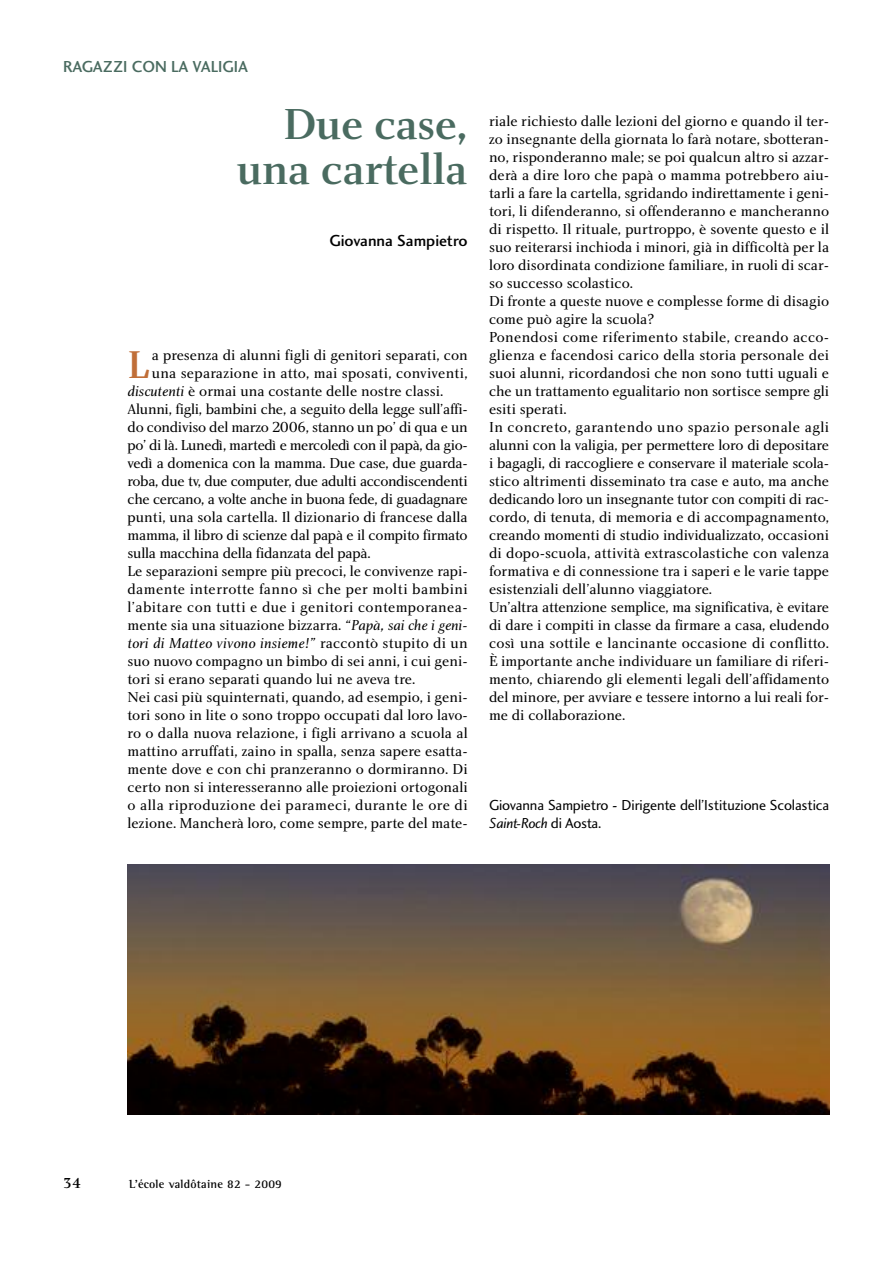
<style>
.page{position:relative;width:893px;height:1263px;background:#fff}
.page>*{position:absolute;margin:0;border:0;box-sizing:border-box;transform-origin:0 0}
.t1{font:45px/45px "Charlotte Medium Plain";letter-spacing:-.02em;color:#4a6b60;text-align:right}
.t2{font:40.05px "Charlotte Medium Plain";color:#c06e38}
.t3{font:16.5px "Charlotte Sans Medium Plain";color:#4a6b60}
.t4{font:16.5px "Charlotte Sans Medium Plain";color:#000}
.t5{font:15px/18px "Charlotte Book Plain";color:#000}
.t6{font:15px "Charlotte Book Plain";letter-spacing:-.02em;color:#000}
.t7{font:15px "Charlotte Book Plain";letter-spacing:-.025em;color:#000}
.t8{font:15px "Charlotte Book Plain";letter-spacing:.025em;color:#000}
.t9{font:15px "Charlotte Sans Book Plain";letter-spacing:-.005em;color:#000}
.t10{font:15px "Charlotte Book Plain";letter-spacing:-.03em;color:#000}
.t11{font:15px "Charlotte Book Italic Plain";letter-spacing:.015em;color:#000}
.t12{font:15px "Charlotte Sans Book Italic Plain";letter-spacing:-.02em;color:#000}
.t13{font:15px "Charlotte Medium Plain";color:#000}
.t14{font:700 12px "Rotis Semi Serif";letter-spacing:.015em;color:#000}
.s1{font-family:"Charlotte Book Italic Plain"}
.s2{font-family:"Charlotte Book Plain"}
.s3{font-family:"Charlotte Sans Medium Plain"}
.s4{font-family:"Charlotte Sans Book Plain"}
</style>
<div class="page">
<img style="left:128px;top:864px;width:701px;height:250px">
<p class="t3" style="left:63px;top:60px;width:186px">RAGAZZI CON LA VALIGIA</p>
<h1 class="t1" style="left:236px;top:105px;width:233px">Due case, una cartella</h1>
<p class="t4" style="left:330px;top:234px;width:140px">Giovanna Sampietro</p>
<h2 class="t2" style="left:128px;top:350px;width:23px">L</h2>
<p class="t5" style="left:152px;top:347px;width:317px">a presenza di alunni figli di genitori separati, con</p>
<p class="t5" style="left:152px;top:365px;width:317px">una separazione in atto, mai sposati, conviventi,</p>
<p class="t5" style="left:128px;top:383px;width:317px"><span class="s1">discutenti</span> è ormai una costante delle nostre classi.</p>
<p class="t6" style="left:128px;top:403px;width:342px">Alunni, figli, bambini che, a seguito della legge sull’affi-</p>
<p class="t6" style="left:128px;top:421px;width:342px">do condiviso del marzo 2006, stanno un po’ di qua e un</p>
<p class="t7" style="left:128px;top:439px;width:342px">po’ di là. Lunedì, martedì e mercoledì con il papà, da gio-</p>
<p class="t5" style="left:128px;top:455px;width:342px">vedì a domenica con la mamma. Due case, due guarda-</p>
<p class="t10" style="left:128px;top:475px;width:342px">roba, due tv, due computer, due adulti accondiscendenti</p>
<p class="t7" style="left:128px;top:493px;width:342px">che cercano, a volte anche in buona fede, di guadagnare</p>
<p class="t5" style="left:128px;top:509px;width:342px">punti, una sola cartella. Il dizionario di francese dalla</p>
<p class="t6" style="left:128px;top:529px;width:342px">mamma, il libro di scienze dal papà e il compito firmato</p>
<p class="t6" style="left:128px;top:547px;width:245px">sulla macchina della fidanzata del papà.</p>
<p class="t5" style="left:128px;top:563px;width:342px">Le separazioni sempre più precoci, le convivenze rapi-</p>
<p class="t8" style="left:128px;top:583px;width:342px">damente interrotte fanno sì che per molti bambini</p>
<p class="t8" style="left:128px;top:601px;width:342px">l’abitare con tutti e due i genitori contemporanea-</p>
<p class="t5" style="left:128px;top:617px;width:342px">mente sia una situazione bizzarra. <span class="s1">“Papà, sai che i geni-</span></p>
<p class="t11" style="left:128px;top:637px;width:342px">tori di Matteo vivono insieme!” <span class="s2">raccontò stupito di un</span></p>
<p class="t5" style="left:128px;top:653px;width:342px">suo nuovo compagno un bimbo di sei anni, i cui geni&shy;tori si erano separati quando lui ne aveva tre.<br>Nei casi più squinternati, quando, ad esempio, i geni&shy;tori sono in lite o sono troppo occupati dal loro lavo&shy;ro o dalla nuova relazione, i figli arrivano a scuola al mattino arruffati, zaino in spalla, senza sapere esatta&shy;mente dove e con chi pranzeranno o dormiranno. Di certo non si interesseranno alle proiezioni ortogonali o alla riproduzione dei parameci, durante le ore di lezione. Mancherà loro, come sempre, parte del mate-</p>
<p class="t5" style="left:489px;top:113px;width:342px">riale richiesto dalle lezioni del giorno e quando il ter&shy;zo insegnante della giornata lo farà notare, sbotteran&shy;no, risponderanno male; se poi qualcun altro si azzar&shy;derà a dire loro che papà o mamma potrebbero aiu&shy;tarli a fare la cartella, sgridando indirettamente i geni&shy;tori, li difenderanno, si offenderanno e mancheranno di rispetto. Il rituale, purtroppo, è sovente questo e il suo reiterarsi inchioda i minori, già in difficoltà per la loro disordinata condizione familiare, in ruoli di scar&shy;so successo scolastico.<br>Di fronte a queste nuove e complesse forme di disagio come può agire la scuola?<br>Ponendosi come riferimento stabile, creando acco&shy;glienza e facendosi carico della storia personale dei suoi alunni, ricordandosi che non sono tutti uguali e che un trattamento egualitario non sortisce sempre gli esiti sperati.<br>In concreto, garantendo uno spazio personale agli alunni con la valigia, per permettere loro di depositare i bagagli, di raccogliere e conservare il materiale scola&shy;stico altrimenti disseminato tra case e auto, ma anche dedicando loro un insegnante tutor con compiti di rac&shy;cordo, di tenuta, di memoria e di accompagnamento, creando momenti di studio individualizzato, occasioni di dopo-scuola, attività extrascolastiche con valenza formativa e di connessione tra i saperi e le varie tappe esistenziali dell’alunno viaggiatore.<br>Un’altra attenzione semplice, ma significativa, è evitare di dare i compiti in classe da firmare a casa, eludendo così una sottile e lancinante occasione di conflitto.<br>È importante anche individuare un familiare di riferi&shy;mento, chiarendo gli elementi legali dell’affidamento del minore, per avviare e tessere intorno a lui reali for&shy;me di collaborazione.</p>
<p class="t9" style="left:489px;top:799px;width:342px">Giovanna Sampietro <span class="s3">-</span> Dirigente dell’Istituzione Scolastica</p>
<p class="t12" style="left:489px;top:817px;width:114px">Saint-Roch <span class="s4">di Aosta.</span></p>
<p class="t13" style="left:63px;top:1177px;width:20px">34</p>
<p class="t14" style="left:129px;top:1180px;width:154px">L’école valdôtaine 82 - 2009</p>
</div>
